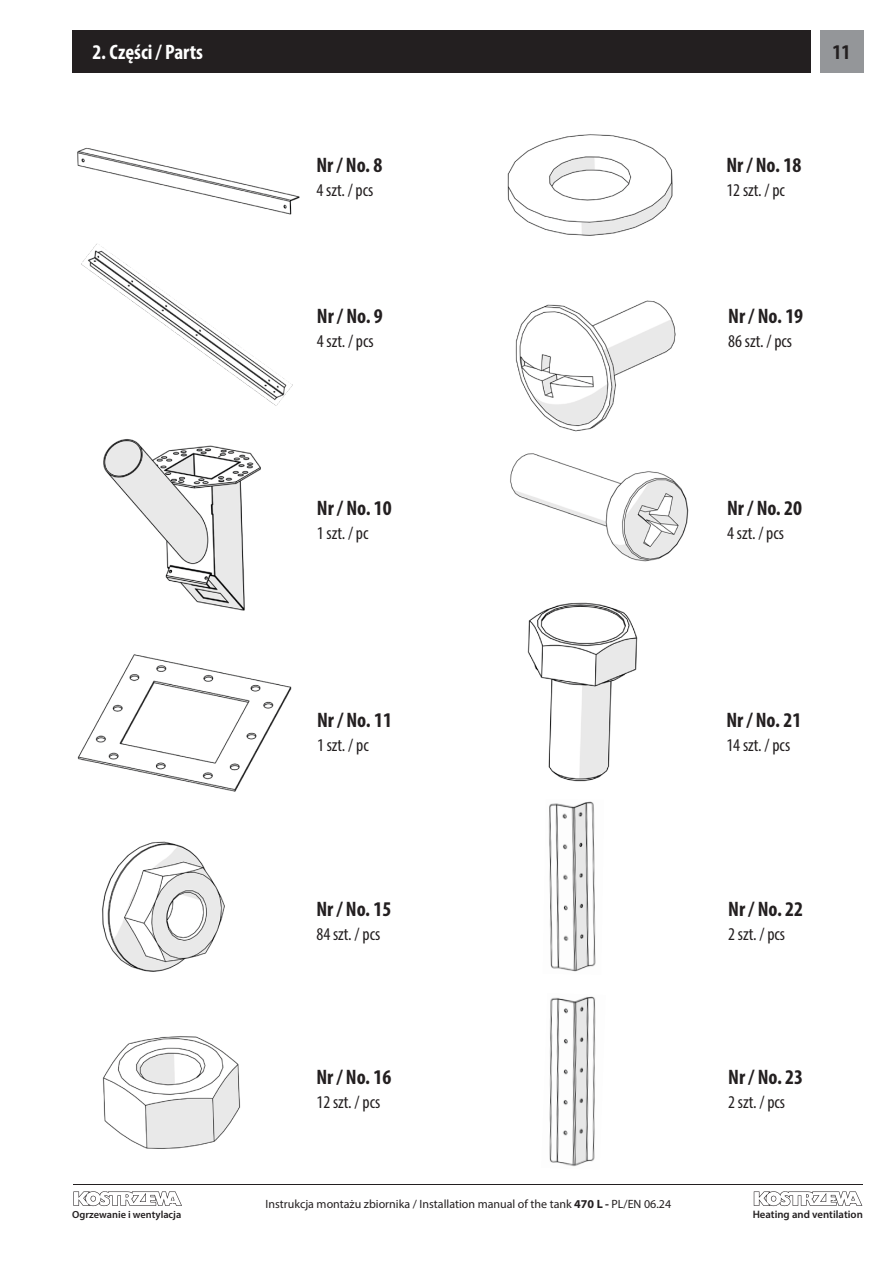
<style>
.page{position:relative;width:893px;height:1263px;background:#fff}
.page>*{position:absolute;margin:0;border:0;box-sizing:border-box;transform-origin:0 0}
.Podrozdział{font:700 condensed 21px "Myriad Pro";color:#231f20}
.Rozdział{font:700 condensed 21px "Myriad Pro";color:#fff}
.Podrozdział-2{font:condensed 18px "Myriad Pro";color:#231f20}
.t1{font:12px "Myriad Pro";color:#231f20}
.t2{font:600 10.8px "Myriad Pro";color:#231f20}
.t3{font:600 10.35px "Myriad Pro";color:#231f20}
.s1{font-weight:700}
</style>
<div class="page">
<hr style="left:73px;top:1184px;width:790px;height:1px;background:#231f20">
<svg style="left:73px;top:1191px;width:109px;height:15px"></svg>
<svg style="left:754px;top:1191px;width:108px;height:15px"></svg>
<div style="left:820px;top:30px;width:43px;height:42px;background:#949699"></div>
<div style="left:72px;top:30px;width:739px;height:43px;background:#231f20"></div>
<img style="left:77px;top:147px;width:223px;height:68px">
<img style="left:103px;top:439px;width:158px;height:172px">
<img style="left:81px;top:244px;width:211px;height:162px">
<img style="left:77px;top:654px;width:215px;height:138px">
<img style="left:507px;top:134px;width:166px;height:102px">
<img style="left:102px;top:1036px;width:139px;height:113px">
<img style="left:548px;top:801px;width:48px;height:171px">
<img style="left:549px;top:996px;width:47px;height:171px">
<img style="left:527px;top:602px;width:111px;height:180px">
<img style="left:515px;top:300px;width:161px;height:132px">
<img style="left:102px;top:841px;width:123px;height:131px">
<img style="left:510px;top:453px;width:179px;height:109px">
<p class="Rozdział" style="left:92px;top:39px;width:112px">2. Części / Parts</p>
<p class="Podrozdział" style="left:833px;top:39px;width:19px">11</p>
<p class="Podrozdział" style="left:316px;top:152px;width:68px">Nr / No. 8</p>
<p class="Podrozdział-2" style="left:316px;top:179px;width:58px">4 szt. / pcs</p>
<p class="Podrozdział" style="left:317px;top:302px;width:68px">Nr / No. 9</p>
<p class="Podrozdział-2" style="left:317px;top:330px;width:58px">4 szt. / pcs</p>
<p class="Podrozdział" style="left:317px;top:495px;width:76px">Nr / No. 10</p>
<p class="Podrozdział-2" style="left:317px;top:522px;width:53px">1 szt. / pc</p>
<p class="Podrozdział" style="left:317px;top:707px;width:76px">Nr / No. 11</p>
<p class="Podrozdział-2" style="left:317px;top:734px;width:53px">1 szt. / pc</p>
<p class="Podrozdział" style="left:316px;top:896px;width:76px">Nr / No. 15</p>
<p class="Podrozdział-2" style="left:316px;top:923px;width:65px">84 szt. / pcs</p>
<p class="Podrozdział" style="left:316px;top:1064px;width:76px">Nr / No. 16</p>
<p class="Podrozdział-2" style="left:316px;top:1091px;width:65px">12 szt. / pcs</p>
<p class="Podrozdział" style="left:726px;top:152px;width:76px">Nr / No. 18</p>
<p class="Podrozdział-2" style="left:726px;top:179px;width:60px">12 szt. / pc</p>
<p class="Podrozdział" style="left:728px;top:302px;width:76px">Nr / No. 19</p>
<p class="Podrozdział-2" style="left:728px;top:330px;width:65px">86 szt. / pcs</p>
<p class="Podrozdział" style="left:727px;top:495px;width:76px">Nr / No. 20</p>
<p class="Podrozdział-2" style="left:727px;top:522px;width:58px">4 szt. / pcs</p>
<p class="Podrozdział" style="left:726px;top:707px;width:76px">Nr / No. 21</p>
<p class="Podrozdział-2" style="left:726px;top:734px;width:65px">14 szt. / pcs</p>
<p class="Podrozdział" style="left:728px;top:896px;width:76px">Nr / No. 22</p>
<p class="Podrozdział-2" style="left:728px;top:923px;width:58px">2 szt. / pcs</p>
<p class="Podrozdział" style="left:728px;top:1064px;width:76px">Nr / No. 23</p>
<p class="Podrozdział-2" style="left:728px;top:1091px;width:58px">2 szt. / pcs</p>
<p class="t1" style="left:265px;top:1197px;width:407px">Instrukcja montażu zbiornika / Installation manual of the tank <span class="s1">470 L -</span> PL/EN 06.24</p>
<p class="t3" style="left:72px;top:1207px;width:111px">Ogrzewanie i wentylacja</p>
<p class="t2" style="left:753px;top:1207px;width:112px">Heating and ventilation</p>
</div>
